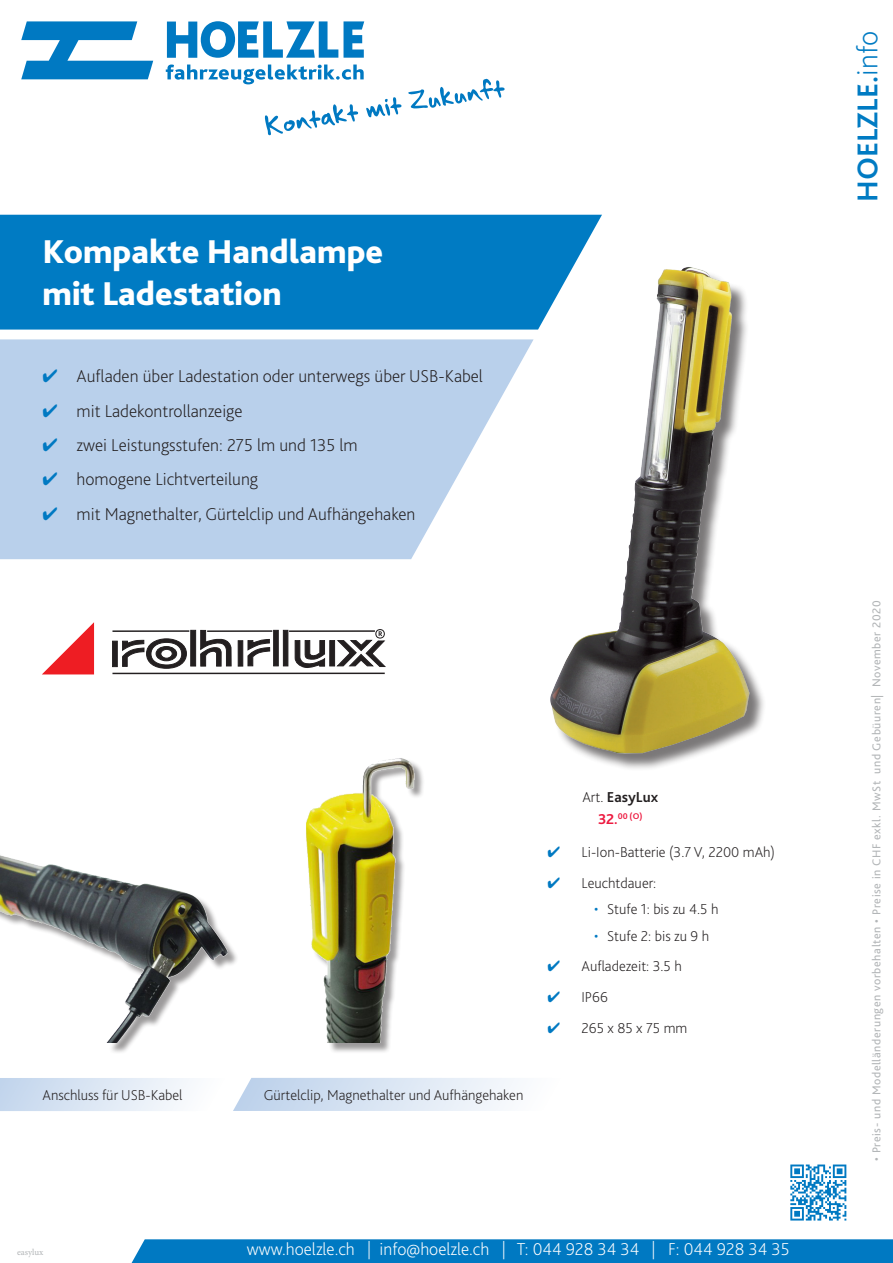
<style>
.page{position:relative;width:893px;height:1263px;background:#fff}
.page>*{position:absolute;margin:0;border:0;box-sizing:border-box;transform-origin:0 0}
.t1{font:800 34.5px "Bliss 2";color:#fff}
.t2{font:700 30px "Bliss 2";color:#007bc3}
.t3{font:200 18px "Bliss 2";color:#231f20}
.t4{font:200 18px "Bliss 2";color:#fff}
.Body{font:200 15px "Bliss 2";color:#231f20}
.t5{font:700 15px "Bliss 2";color:#231f20}
.t6{font:12px "Bliss 2";letter-spacing:.05em;color:#b2b5b7}
.t7{font:9px "Minion Pro";color:#b2b5b7}
.t8{font:700 8.7px "Bliss 2";color:#ed1a40}
.s1{color:#0079c2}
.s2{font-weight:200}
.s3{font-size:15px}
</style>
<div class="page">
<div style="left:131px;top:1239px;width:762px;height:24px;background:#0079c2"></div>
<svg style="left:21px;top:21px;width:343px;height:63px"></svg>
<svg style="left:265px;top:104px;width:93px;height:31px"></svg>
<svg style="left:366px;top:97px;width:35px;height:20px"></svg>
<svg style="left:408px;top:79px;width:96px;height:30px"></svg>
<div style="left:0;top:215px;width:602px;height:115px;background:#007bc3"></div>
<svg style="left:0;top:339px;width:525px;height:220px;fill:#b9d0eb"></svg>
<svg style="left:0;top:1078px;width:190px;height:33px"></svg>
<svg style="left:233px;top:1078px;width:282px;height:33px"></svg>
<svg style="left:790px;top:1164px;width:56px;height:56px"></svg>
<div style="left:307px;top:759px;width:118px;height:295px;background:#231f20;opacity:.45"></div>
<img style="left:306px;top:758px;width:111px;height:284px">
<svg style="left:42px;top:622px;width:52px;height:52px"></svg>
<div style="left:191px;top:630px;width:5px;height:36px;background:#231f20"></div>
<svg style="left:200px;top:630px;width:32px;height:37px"></svg>
<div style="left:274px;top:630px;width:4px;height:36px;border:1px solid #231f20"></div>
<div style="left:283px;top:630px;width:5px;height:36px;background:#231f20"></div>
<div style="left:113px;top:641px;width:4px;height:26px;border:1px solid #231f20"></div>
<svg style="left:122px;top:638px;width:65px;height:31px"></svg>
<div style="left:238px;top:641px;width:5px;height:25px;background:#231f20"></div>
<div style="left:238px;top:641px;width:5px;height:25px;border:1px solid #231f20"></div>
<svg style="left:247px;top:639px;width:23px;height:28px"></svg>
<svg style="left:294px;top:640px;width:31px;height:28px"></svg>
<div style="left:330px;top:640px;width:5px;height:26px;background:#231f20"></div>
<svg style="left:337px;top:629px;width:49px;height:38px"></svg>
<hr style="left:112px;top:673px;width:273px;height:1px;background:#231f20">
<hr style="left:112px;top:630px;width:77px;height:2px;background:#231f20">
<hr style="left:207px;top:630px;width:65px;height:2px;background:#231f20">
<hr style="left:289px;top:630px;width:86px;height:2px;background:#231f20">
<img style="left:525px;top:259px;width:239px;height:509px">
<img style="left:0;top:855px;width:237px;height:188px">
<p class="t1" style="left:43px;top:231px;width:342px">Kompakte Handlampe</p>
<p class="t1" style="left:43px;top:272px;width:241px">mit Ladestation</p>
<p class="t3" style="left:43px;top:365px;width:442px"><span class="s1">✔</span> Aufladen über Ladestation oder unterwegs über USB-Kabel</p>
<p class="t3" style="left:43px;top:399px;width:202px"><span class="s1">✔</span> mit Ladekontrollanzeige</p>
<p class="t3" style="left:43px;top:434px;width:317px"><span class="s1">✔</span> zwei Leistungsstufen: 275 lm und 135 lm</p>
<p class="t3" style="left:43px;top:468px;width:217px"><span class="s1">✔</span> homogene Lichtverteilung</p>
<p class="t3" style="left:43px;top:502px;width:374px"><span class="s1">✔</span> mit Magnethalter, Gürtelclip und Aufhängehaken</p>
<p class="Body" style="left:43px;top:1086px;width:142px">Anschluss für USB-Kabel</p>
<p class="Body" style="left:264px;top:1086px;width:261px">Gürtelclip, Magnethalter und Aufhängehaken</p>
<p class="t5" style="left:582px;top:787px;width:77px"><span class="s2">Art.</span> EasyLux</p>
<p class="t8" style="left:598px;top:811px;width:46px"><span class="s3">32.</span>00 (O)</p>
<p class="Body" style="left:547px;top:842px;width:229px"><span class="s1">✔</span> Li-Ion-Batterie (3.7 V, 2200 mAh)</p>
<p class="Body" style="left:547px;top:873px;width:110px"><span class="s1">✔</span> Leuchtdauer:</p>
<p class="Body" style="left:594px;top:900px;width:126px"><span class="s1">•</span> Stufe 1: bis zu 4.5 h</p>
<p class="Body" style="left:594px;top:926px;width:116px"><span class="s1">•</span> Stufe 2: bis zu 9 h</p>
<p class="Body" style="left:547px;top:957px;width:136px"><span class="s1">✔</span> Aufladezeit: 3.5 h</p>
<p class="Body" style="left:547px;top:988px;width:62px"><span class="s1">✔</span> IP66</p>
<p class="Body" style="left:547px;top:1018px;width:141px"><span class="s1">✔</span> 265 x 85 x 75 mm</p>
<p class="t7" style="left:17px;top:1246px;width:28px">easylux</p>
<p class="t4" style="left:247px;top:1238px;width:544px">www.hoelzle.ch | info@hoelzle.ch | T: 044 928 34 34 | F: 044 928 34 35</p>
<h2 class="t2" style="left:849px;top:202px;width:173px;rotate:-90deg">HOELZLE.<span class="s2">info</span></h2>
<p class="t6" style="left:869px;top:1161px;width:562px;rotate:-90deg">• Preis- und Modelländerungen vorbehalten • Preise in CHF exkl. MwSt und Gebüuren| November 2020</p>
</div>
